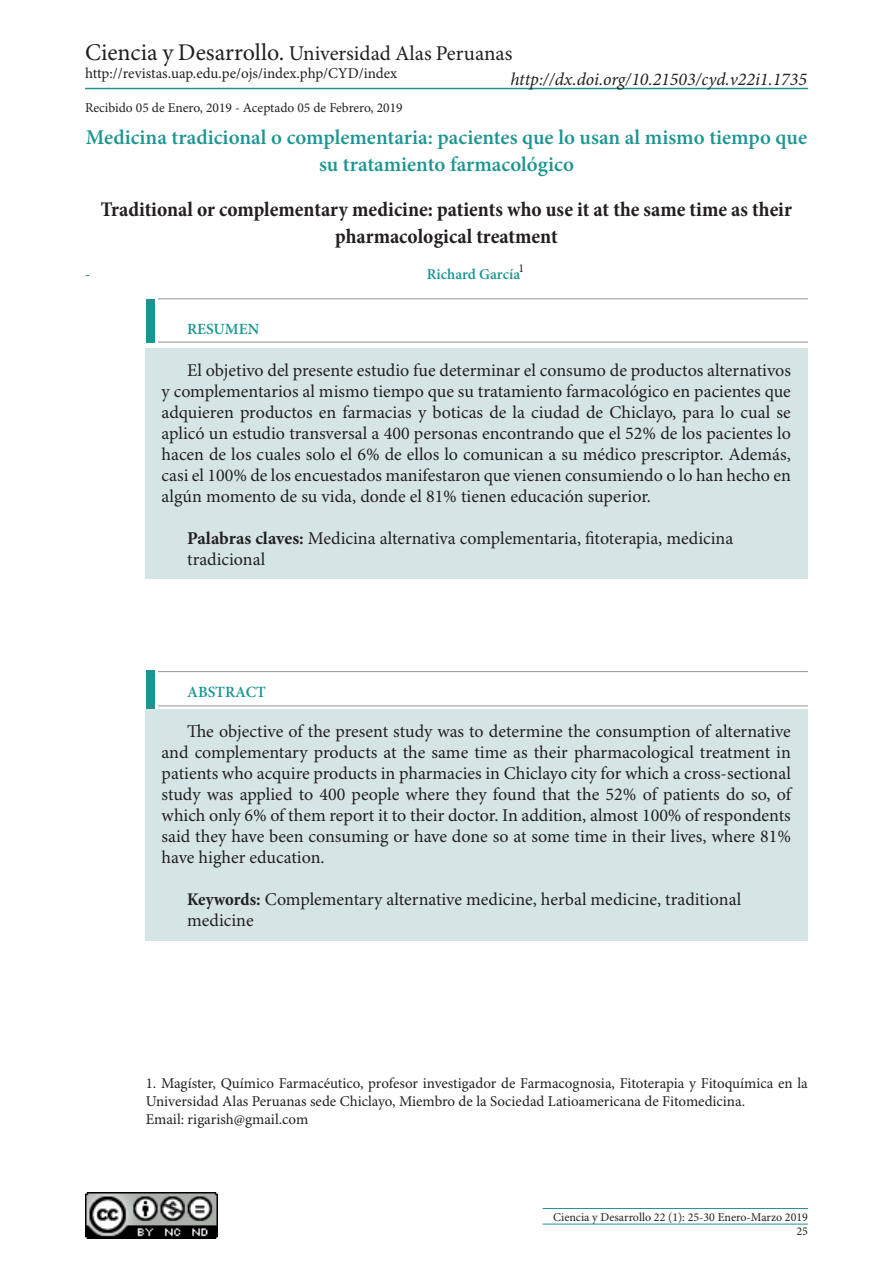
<style>
.page{position:relative;width:893px;height:1263px;background:#fff}
.page>*{position:absolute;margin:0;border:0;box-sizing:border-box;transform-origin:0 0}
.t1{font:600 21px/27px "Minion Pro";color:#1c9590;text-align:center}
.t2{font:700 condensed 21px/27px "Minion Pro";color:#231f20;text-align:center}
.t3{font:21px "Minion Pro";color:#231f20}
.t4{font:18px/21px "Minion Pro";color:#231f20;text-align:justify}
.t5{font:italic 18px "Minion Pro";color:#231f20}
.Texto_de_bloque{font:600 15.6px "Minion Pro";color:#1c9590}
.t6{font:15px/18px "Minion Pro";color:#231f20}
.t7{font:600 15px "Minion Pro";color:#1c9590}
.t8{font:13.5px "Minion Pro";color:#231f20}
.t9{font:12px "Minion Pro";color:#231f20}
.s1{font-size:24px}
.s2{font-weight:700}
.s3{font-weight:700;font-stretch:condensed}
</style>
<div class="page">
<div style="left:146px;top:348px;width:662px;height:231px;background:#d5e5e5"></div>
<div style="left:146px;top:299px;width:8px;height:43px;background:#1c9590"></div>
<hr style="left:158px;top:298px;width:650px;height:1px;background:#939598">
<hr style="left:158px;top:342px;width:650px;height:1px;background:#939598">
<div style="left:146px;top:682px;width:8px;height:35px;background:#1c9590"></div>
<div style="left:146px;top:709px;width:662px;height:231px;background:#d5e5e5"></div>
<div style="left:146px;top:670px;width:8px;height:35px;background:#1c9590"></div>
<hr style="left:158px;top:671px;width:650px;height:1px;background:#939598">
<hr style="left:158px;top:706px;width:650px;height:1px;background:#939598">
<hr style="left:85px;top:88px;width:723px;height:1px;background:#1c9590">
<hr style="left:543px;top:1208px;width:265px;height:1px;background:#1c9590">
<hr style="left:543px;top:1224px;width:265px;height:1px;background:#1c9590">
<img style="left:85px;top:1192px;width:132px;height:47px">
<p class="t3" style="left:85px;top:41px;width:429px"><span class="s1">Ciencia y Desarrollo.</span> Universidad Alas Peruanas</p>
<p class="t6" style="left:85px;top:65px;width:314px">http://revistas.uap.edu.pe/ojs/index.php/CYD/index</p>
<p class="t8" style="left:85px;top:100px;width:319px">Recibido 05 de Enero, 2019 - Aceptado 05 de Febrero, 2019</p>
<p class="t5" style="left:510px;top:67px;width:298px">http://dx.doi.org/10.21503/cyd.v22i1.1735</p>
<p class="t1" style="left:86px;top:124px;width:723px">Medicina tradicional o complementaria: pacientes que lo usan al mismo tiempo que su tratamiento farmacológico</p>
<p class="t2" style="left:101px;top:196px;width:693px">Traditional or complementary medicine: patients who use it at the same time as their pharmacological treatment</p>
<p class="t7" style="left:85px;top:264px;width:7px">-</p>
<p class="t7" style="left:427px;top:264px;width:95px">Richard García</p>
<p class="t9" style="left:518px;top:261px;width:7px">1</p>
<p class="Texto_de_bloque" style="left:187px;top:318px;width:74px">RESUMEN</p>
<p class="t4" style="left:162px;top:361px;width:631px;text-indent:26px">El objetivo del presente estudio fue determinar el consumo de productos alternativos y complementarios al mismo tiempo que su tratamiento farmacológico en pacientes que adquieren productos en farmacias y boticas de la ciudad de Chiclayo, para lo cual se aplicó un estudio transversal a 400 personas encontrando que el 52% de los pacientes lo hacen de los cuales solo el 6% de ellos lo comunican a su médico prescriptor. Además, casi el 100% de los encuestados manifestaron que vienen consumiendo o lo han hecho en algún momento de su vida, donde el 81% tienen educación superior.</p>
<p class="t4" style="left:187px;top:529px;width:548px"><span class="s2">Palabras claves:</span> Medicina alternativa complementaria, fitoterapia, medicina</p>
<p class="t4" style="left:187px;top:550px;width:80px">tradicional</p>
<p class="Texto_de_bloque" style="left:187px;top:681px;width:80px">ABSTRACT</p>
<p class="t4" style="left:162px;top:721px;width:631px;text-indent:26px">The objective of the present study was to determine the consumption of alternative and complementary products at the same time as their pharmacological treatment in patients who acquire products in pharmacies in Chiclayo city for which a cross-sectional study was applied to 400 people where they found that the 52% of patients do so, of which only 6% of them report it to their doctor. In addition, almost 100% of respondents said they have been consuming or have done so at some time in their lives, where 81% have higher education.</p>
<p class="t4" style="left:187px;top:889px;width:556px"><span class="s3">Keywords:</span> Complementary alternative medicine, herbal medicine, traditional</p>
<p class="t4" style="left:187px;top:910px;width:68px">medicine</p>
<p class="t6" style="left:146px;top:1075px;width:664px">1. Magíster, Químico Farmacéutico, profesor investigador de Farmacognosia, Fitoterapia y Fitoquímica en la<br>Universidad Alas Peruanas sede Chiclayo, Miembro de la Sociedad Latioamericana de Fitomedicina.</p>
<p class="t6" style="left:146px;top:1111px;width:164px">Email: rigarish@gmail.com</p>
<p class="t9" style="left:553px;top:1210px;width:256px">Ciencia y Desarrollo 22 (1): 25-30 Enero-Marzo 2019</p>
<p class="t9" style="left:796px;top:1224px;width:13px">25</p>
</div>
